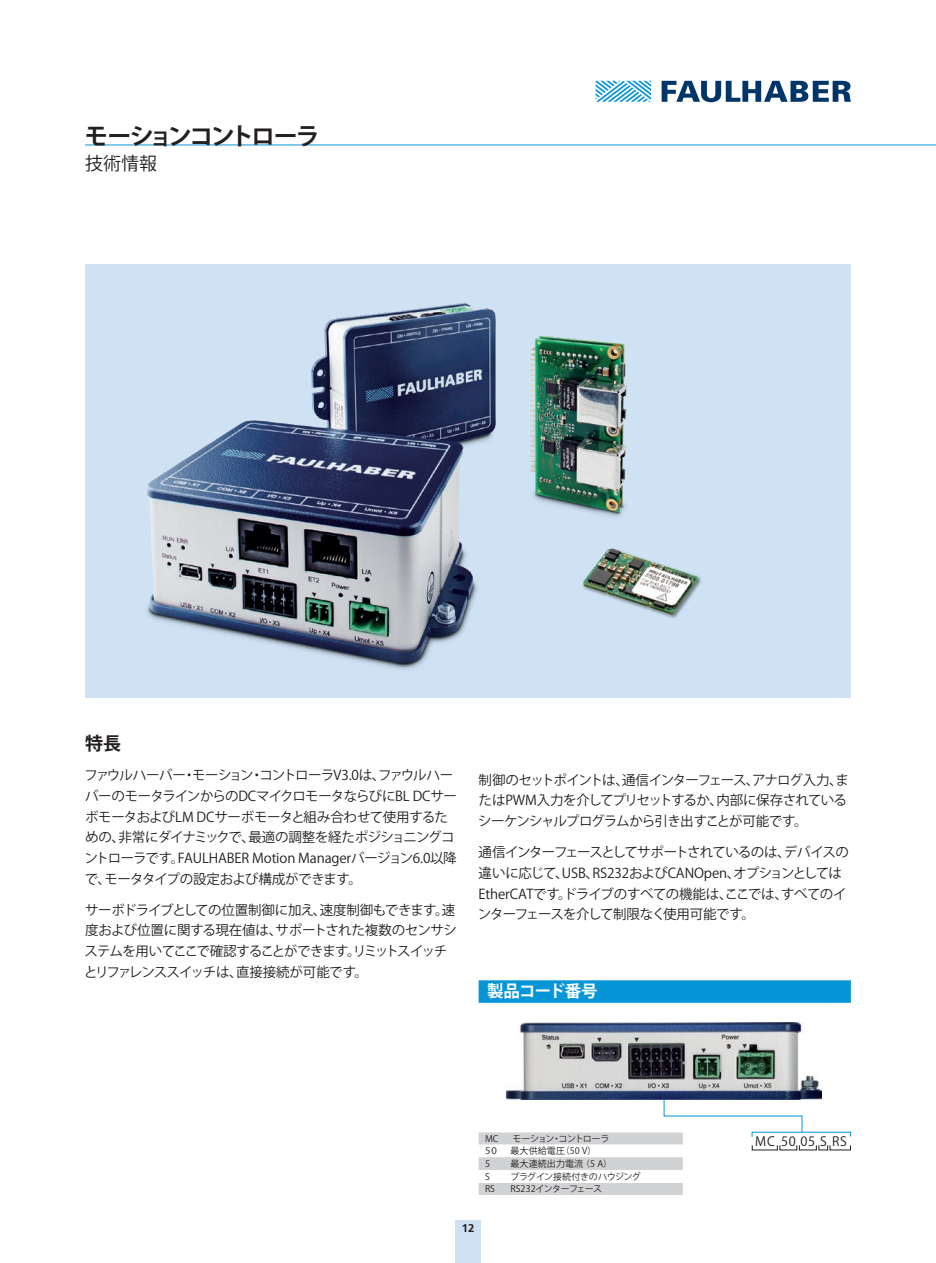
<style>
.page{position:relative;width:936px;height:1263px;background:#fff}
.page>*{position:absolute;margin:0;border:0;box-sizing:border-box;transform-origin:0 0}
.t1{font:700 24px "Koz Go Pro";letter-spacing:-.105em;color:#231f20}
.t2{font:18px "Koz Go Pro";color:#231f20}
.t3{font:700 18px "Koz Go Pro";color:#231f20}
.t4{font:700 16.5px "Koz Go Pro";letter-spacing:-.045em;color:#fff}
.t5{font:13.5px/20.7px "Koz Go Pro";letter-spacing:-.04em;color:#231f20}
.t6{font:13.5px/20.7px "Koz Go Pro";letter-spacing:-.06em;color:#231f20}
.t7{font:12.75px "Koz Go Pro";letter-spacing:.06em;color:#231f20}
.t8{font:700 11.25px "Frutiger LT";color:#231f20}
.t9{font:9px "Koz Go Pro";letter-spacing:-.06em;color:#231f20}
.t10{font:9px "Koz Go Pro";letter-spacing:.01em;color:#231f20}
.t11{font:9px "Koz Go Pro";letter-spacing:-.035em;color:#231f20}
.t12{font:9px "Koz Go Pro";letter-spacing:-.01em;color:#231f20}
.t13{font:9px "Koz Go Pro";letter-spacing:-.01em;color:#231f20;scale:1.1 1}
</style>
<div class="page">
<svg style="left:595px;top:81px;width:56px;height:21px"></svg>
<svg style="left:661px;top:81px;width:189px;height:21px"></svg>
<hr style="left:85px;top:145px;width:850px;height:1px;background:#0695d6">
<div style="left:478px;top:980px;width:372px;height:23px;background:#0695d6"></div>
<img style="left:506px;top:1023px;width:315px;height:76px">
<svg style="left:478px;top:1099px;width:373px;height:96px"></svg>
<div style="left:85px;top:264px;width:765px;height:433px;background:#cee2f4"></div>
<img style="left:529px;top:335px;width:98px;height:182px">
<div style="left:582px;top:547px;width:120px;height:73px;background:#231f20;opacity:.5"></div>
<img style="left:583px;top:548px;width:115px;height:67px">
<img style="left:146px;top:303px;width:350px;height:367px">
<div style="left:455px;top:1220px;width:25px;height:43px;background:#cee2f4"></div>
<h1 class="t1" style="left:84px;top:120px;width:237px">モーションコントローラ</h1>
<h2 class="t2" style="left:85px;top:151px;width:74px">技術情報</h2>
<h2 class="t3" style="left:85px;top:732px;width:37px">特長</h2>
<p class="t5" style="left:84px;top:765px;width:374px">ファウルハーバー・モーション・コントローラV3.0は、ファウルハーバーのモータラインからのDCマイクロモータならびにBL DCサーボモータおよびLM DCサーボモータと組み合わせて使用するための、非常にダイナミックで、最適の調整を経たポジショニングコントローラです。FAULHABER Motion Managerバージョン6.0以降で、モータタイプの設定および構成ができます。</p>
<p class="t5" style="left:84px;top:900px;width:374px">サーボドライブとしての位置制御に加え、速度制御もできます。速度および位置に関する現在値は、サポートされた複数のセンサシステムを用いてここで確認することができます。リミットスイッチとリファレンススイッチは、直接接続が可能です。</p>
<p class="t6" style="left:478px;top:770px;width:372px">制御のセットポイントは、通信インターフェース、アナログ入力、またはPWM入力を介してプリセットするか、内部に保存されているシーケンシャルプログラムから引き出すことが可能です。</p>
<p class="t5" style="left:478px;top:842px;width:372px">通信インターフェースとしてサポートされているのは、デバイスの違いに応じて、USB、RS232およびCANOpen、オプションとしてはEtherCATです。ドライブのすべての機能は、ここでは、すべてのインターフェースを介して制限なく使用可能です。</p>
<p class="t4" style="left:487px;top:980px;width:112px">製品コード番号</p>
<p class="t12" style="left:485px;top:1133px;width:15px">MC</p>
<p class="t9" style="left:512px;top:1133px;width:98px">モーション・コントローラ</p>
<p class="t13" style="left:485px;top:1145px;width:12px">50</p>
<p class="t10" style="left:510px;top:1145px;width:87px">最大供給電圧（50 V）</p>
<p class="t12" style="left:485px;top:1158px;width:6px">5</p>
<p class="t10" style="left:510px;top:1158px;width:103px">最大連続出力電流 （5 A）</p>
<p class="t12" style="left:485px;top:1170px;width:6px">S</p>
<p class="t11" style="left:510px;top:1170px;width:132px">プラグイン接続付きのハウジング</p>
<p class="t12" style="left:485px;top:1183px;width:12px">RS</p>
<p class="t9" style="left:510px;top:1183px;width:93px">RS232インターフェース</p>
<p class="t7" style="left:755px;top:1133px;width:93px">MC 50 05 S RS</p>
<p class="t8" style="left:461px;top:1221px;width:14px">12</p>
</div>
